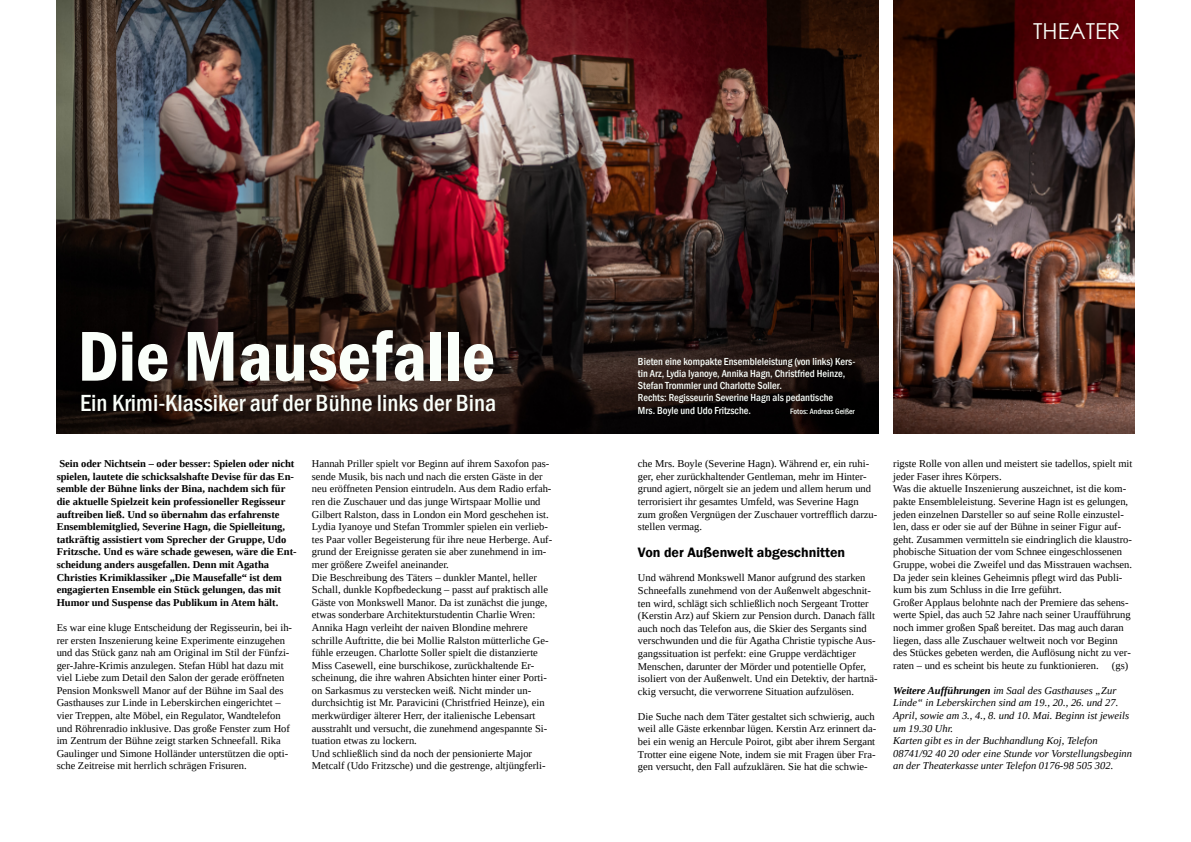
<style>
.page{position:relative;width:1191px;height:842px;background:#fff}
.page>*{position:absolute;margin:0;border:0;box-sizing:border-box;transform-origin:0 0}
.t1{font:600 condensed 73px "Franklin Gothic";color:#fafffa}
.t2{font:500 condensed 24px "Franklin Gothic";color:#fafffa}
.t3{font:22px "Century Gothic";color:#fafffa}
.t4{font:600 14px "Franklin Gothic";color:#000}
.t5{font:10.5px/12.6px "Liberation Serif";color:#000}
.t6{font:700 10.5px/12.6px "Liberation Serif";color:#000}
.t7{font:italic 10.5px/12.6px "Liberation Serif";color:#000}
.t8{font:500 condensed 10.5px/12.1px "Franklin Gothic";color:#fafffb}
.t9{font:500 condensed 8px "Franklin Gothic";color:#fafffb}
.s1{font-weight:700}
</style>
<div class="page">
<img style="left:57px;top:0;width:821px;height:434px">
<img style="left:893px;top:0;width:241px;height:434px">
<h3 class="t3" style="left:1033px;top:23px;width:88px">THEATER</h3>
<h1 class="t1" style="left:78px;top:330px;width:419px">Die Mausefalle</h1>
<h2 class="t2" style="left:80px;top:394px;width:417px">Ein Krimi-Klassiker auf der Bühne links der Bina</h2>
<p class="t8" style="left:638px;top:356px;width:219px">Bieten eine kompakte Ensembleleistung (von links) Kers&shy;tin Arz, Lydia Iyanoye, Annika Hagn, Christfried Heinze, Stefan Trommler und Charlotte Soller.<br>Rechts: Regisseurin Severine Hagn als pedantische<br>Mrs. Boyle und Udo Fritzsche.</p>
<p class="t9" style="left:790px;top:408px;width:66px">Fotos: Andreas Geißer</p>
<p class="t6" style="left:57px;top:458px;width:241px">Sein oder Nichtsein – oder besser: Spielen oder nicht spielen, lautete die schicksalshafte Devise für das En‐ semble der Bühne links der Bina, nachdem sich für die aktuelle Spielzeit kein professioneller Regisseur auftreiben ließ. Und so übernahm das erfahrenste Ensemblemitglied, Severine Hagn, die Spielleitung, tatkräftig assistiert vom Sprecher der Gruppe, Udo Fritzsche. Und es wäre schade gewesen, wäre die Ent‐ scheidung anders ausgefallen. Denn mit Agatha Christies Krimiklassiker „Die Mausefalle“ ist dem engagierten Ensemble ein Stück gelungen, das mit Humor und Suspense das Publikum in Atem hält.</p>
<p class="t5" style="left:57px;top:622px;width:237px">Es war eine kluge Entscheidung der Regisseurin, bei ih‐ rer ersten Inszenierung keine Experimente einzugehen und das Stück ganz nah am Original im Stil der Fünfzi‐ ger-Jahre-Krimis anzulegen. Stefan Hübl hat dazu mit viel Liebe zum Detail den Salon der gerade eröffneten Pension Monkswell Manor auf der Bühne im Saal des Gasthauses zur Linde in Leberskirchen eingerichtet – vier Treppen, alte Möbel, ein Regulator, Wandtelefon und Röhrenradio inklusive. Das große Fenster zum Hof im Zentrum der Bühne zeigt starken Schneefall. Rika Gaulinger und Simone Holländer unterstützen die opti‐ sche Zeitreise mit herrlich schrägen Frisuren.</p>
<p class="t5" style="left:312px;top:458px;width:242px">Hannah Priller spielt vor Beginn auf ihrem Saxofon pas‐ sende Musik, bis nach und nach die ersten Gäste in der neu eröffneten Pension eintrudeln. Aus dem Radio erfah‐ ren die Zuschauer und das junge Wirtspaar Mollie und Gilbert Ralston, dass in London ein Mord geschehen ist.<br>Lydia Iyanoye und Stefan Trommler spielen ein verlieb‐ tes Paar voller Begeisterung für ihre neue Herberge. Auf‐ grund der Ereignisse geraten sie aber zunehmend in im‐ mer größere Zweifel aneinander.<br>Die Beschreibung des Täters – dunkler Mantel, heller Schall, dunkle Kopfbedeckung – passt auf praktisch alle Gäste von Monkswell Manor. Da ist zunächst die junge, etwas sonderbare Architekturstudentin Charlie Wren:<br>Annika Hagn verleiht der naiven Blondine mehrere schrille Auftritte, die bei Mollie Ralston mütterliche Ge‐ fühle erzeugen. Charlotte Soller spielt die distanzierte Miss Casewell, eine burschikose, zurückhaltende Er‐ scheinung, die ihre wahren Absichten hinter einer Porti‐ on Sarkasmus zu verstecken weiß. Nicht minder un‐ durchsichtig ist Mr. Paravicini (Christfried Heinze), ein merkwürdiger älterer Herr, der italienische Lebensart ausstrahlt und versucht, die zunehmend angespannte Si‐ tuation etwas zu lockern.<br>Und schließlich sind da noch der pensionierte Major Metcalf (Udo Fritzsche) und die gestrenge, altjüngferli‐</p>
<p class="t5" style="left:638px;top:458px;width:241px">che Mrs. Boyle (Severine Hagn). Während er, ein ruhi‐ ger, eher zurückhaltender Gentleman, mehr im Hinter‐ grund agiert, nörgelt sie an jedem und allem herum und terrorisiert ihr gesamtes Umfeld, was Severine Hagn zum großen Vergnügen der Zuschauer vortrefflich darzu‐ stellen vermag.</p>
<h3 class="t4" style="left:638px;top:547px;width:209px">Von der Außenwelt abgeschnitten</h3>
<p class="t5" style="left:638px;top:573px;width:241px">Und während Monkswell Manor aufgrund des starken Schneefalls zunehmend von der Außenwelt abgeschnit‐ ten wird, schlägt sich schließlich noch Sergeant Trotter (Kerstin Arz) auf Skiern zur Pension durch. Danach fällt auch noch das Telefon aus, die Skier des Sergants sind verschwunden und die für Agatha Christie typische Aus‐ gangssituation ist perfekt: eine Gruppe verdächtiger Menschen, darunter der Mörder und potentielle Opfer, isoliert von der Außenwelt. Und ein Detektiv, der hartnä‐ ckig versucht, die verworrene Situation aufzulösen.</p>
<p class="t5" style="left:638px;top:711px;width:240px">Die Suche nach dem Täter gestaltet sich schwierig, auch weil alle Gäste erkennbar lügen. Kerstin Arz erinnert da‐ bei ein wenig an Hercule Poirot, gibt aber ihrem Sergant Trotter eine eigene Note, indem sie mit Fragen über Fra‐ gen versucht, den Fall aufzuklären. Sie hat die schwie‐</p>
<p class="t5" style="left:893px;top:458px;width:241px">rigste Rolle von allen und meistert sie tadellos, spielt mit jeder Faser ihres Körpers.<br>Was die aktuelle Inszenierung auszeichnet, ist die kom‐ pakte Ensembleleistung. Severine Hagn ist es gelungen, jeden einzelnen Darsteller so auf seine Rolle einzustel‐ len, dass er oder sie auf der Bühne in seiner Figur auf‐ geht. Zusammen vermitteln sie eindringlich die klaustro‐ phobische Situation der vom Schnee eingeschlossenen Gruppe, wobei die Zweifel und das Misstrauen wachsen.<br>Da jeder sein kleines Geheimnis pflegt wird das Publi‐ kum bis zum Schluss in die Irre geführt.<br>Großer Applaus belohnte nach der Premiere das sehens‐ werte Spiel, das auch 52 Jahre nach seiner Uraufführung noch immer großen Spaß bereitet. Das mag auch daran liegen, dass alle Zuschauer weltweit noch vor Beginn des Stückes gebeten werden, die Auflösung nicht zu ver‐ raten – und es scheint bis heute zu funktionieren.</p>
<p class="t5" style="left:1112px;top:660px;width:18px">(gs)</p>
<p class="t7" style="left:893px;top:685px;width:240px"><span class="s1">Weitere Aufführungen</span> im Saal des Gasthauses „Zur Linde“ in Leberskirchen sind am 19., 20., 26. und 27.<br>April, sowie am 3., 4., 8. und 10. Mai. Beginn ist jeweils um 19.30 Uhr.<br>Karten gibt es in der Buchhandlung Koj, Telefon 08741/92 40 20 oder eine Stunde vor Vorstellungsbeginn an der Theaterkasse unter Telefon 0176-98 505 302.</p>
</div>
